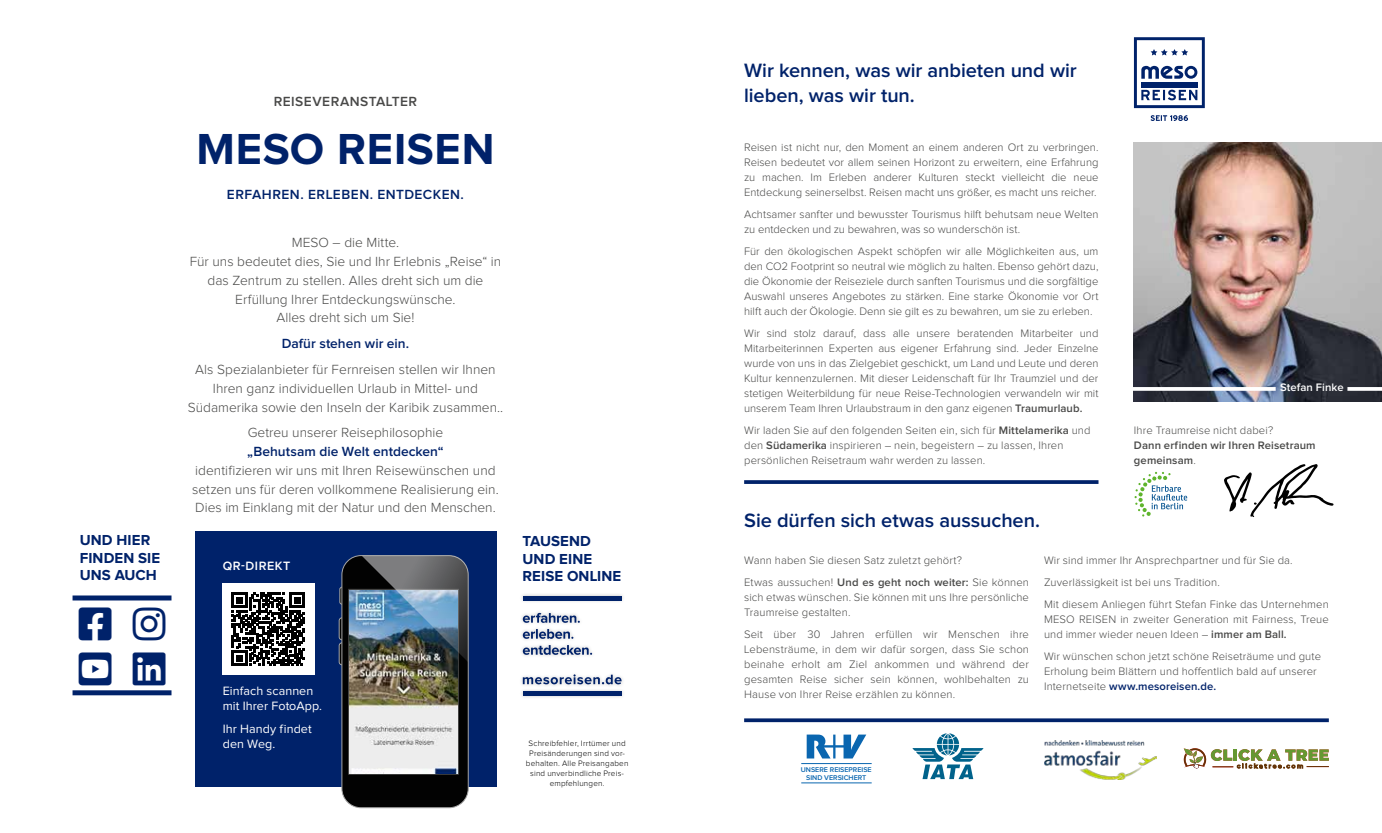
<style>
.page{position:relative;width:1382px;height:833px;background:#fff}
.page>*{position:absolute;margin:0;border:0;box-sizing:border-box;transform-origin:0 0}
.t1{font:700 45px "Proxima Nova";letter-spacing:.015em;color:#00226a}
.t2{font:600 20px/25px "Proxima Nova";letter-spacing:-.005em;color:#00226a}
.t3{font:700 15px/17.5px "Proxima Nova";letter-spacing:.005em;color:#00226a}
.t4{font:300 13.75px/18.8px "Proxima Nova";color:#494948;text-align:center}
.t5{font:600 13.75px "Proxima Nova";letter-spacing:.005em;color:#00226a}
.t6{font:600 13.75px "Proxima Nova";letter-spacing:.035em;color:#00226a}
.t7{font:600 13.75px "Proxima Nova";letter-spacing:.035em;color:#494948}
.t8{font:12.5px/15px "Proxima Nova";letter-spacing:.005em;color:#fff}
.t9{font:600 12.5px "Proxima Nova";letter-spacing:.04em;color:#fff}
.t10{font:300 11.25px/15px "Proxima Nova";letter-spacing:.01em;color:#494948}
.t11{font:600 11.25px/15px "Proxima Nova";letter-spacing:.01em;color:#494948}
.t12{font:600 11.25px "Proxima Nova";letter-spacing:.01em;color:#fff}
.t13{font:300 8.12px/10px "Proxima Nova";letter-spacing:.02em;color:#000;text-align:center}
.t14{font:600 7.12px/8.5px "Proxima Nova";color:#0a66b0;text-align:center}
.s1{font-weight:600}
.s2{font-weight:300}
.s3{font-weight:600;color:#00226a}
</style>
<div class="page">
<svg style="left:912px;top:733px;width:71px;height:46px"></svg>
<svg style="left:1183px;top:748px;width:146px;height:20px"></svg>
<img style="left:1044px;top:741px;width:112px;height:38px">
<svg style="left:1224px;top:464px;width:110px;height:53px"></svg>
<svg style="left:1134px;top:37px;width:71px;height:71px"></svg>
<div style="left:1141px;top:82px;width:56px;height:5px;background:#00226a"></div>
<svg style="left:1150px;top:115px;width:38px;height:6px"></svg>
<svg style="left:807px;top:734px;width:59px;height:24px"></svg>
<hr style="left:801px;top:763px;width:71px;height:1px;background:#0a66b0">
<hr style="left:801px;top:782px;width:71px;height:1px;background:#0a66b0">
<svg style="left:744px;top:480px;width:354px;height:4px"></svg>
<svg style="left:744px;top:718px;width:585px;height:4px;background:#193878"></svg>
<img style="left:1134px;top:142px;width:248px;height:260px">
<svg style="left:1133px;top:387px;width:143px;height:4px"></svg>
<svg style="left:1347px;top:387px;width:35px;height:4px"></svg>
<svg style="left:1134px;top:472px;width:53px;height:44px"></svg>
<div style="left:519px;top:592px;width:106px;height:107px;background:#000;opacity:.25"></div>
<svg style="left:523px;top:613px;width:69px;height:42px"></svg>
<hr style="left:523px;top:596px;width:99px;height:4px;background:#00226a">
<hr style="left:523px;top:691px;width:99px;height:4px;background:#00226a">
<svg style="left:523px;top:674px;width:99px;height:10px"></svg>
<div style="left:73px;top:595px;width:98px;height:5px;background:#00226a"></div>
<div style="left:73px;top:690px;width:98px;height:5px;background:#00226a"></div>
<div style="left:195px;top:531px;width:301px;height:255px;background:#00226a"></div>
<div style="left:223px;top:583px;width:92px;height:92px;background:#fff"></div>
<svg style="left:232px;top:592px;width:73px;height:74px"></svg>
<div style="left:339px;top:617px;width:6px;height:23px;border:1px solid #a7a7a7;border-radius:3px"></div>
<div style="left:339px;top:587px;width:6px;height:17px;border:1px solid #a7a7a7;border-radius:2px"></div>
<div style="left:339px;top:642px;width:6px;height:23px;border:1px solid #a7a7a7;border-radius:3px"></div>
<div style="left:342px;top:555px;width:126px;height:252px;background:#020202;border-radius:19px"></div>
<div style="left:341px;top:555px;width:128px;height:253px;border:1px solid #a7a7a7;border-radius:19px"></div>
<img style="left:348px;top:555px;width:120px;height:219px">
<h3 class="t3" style="left:80px;top:532px;width:82px">UND HIER<br>FINDEN SIE<br>UNS AUCH</h3>
<p class="t7" style="left:274px;top:94px;width:145px">REISEVERANSTALTER</p>
<h1 class="t1" style="left:196px;top:123px;width:300px">MESO REISEN</h1>
<p class="t6" style="left:227px;top:187px;width:239px">ERFAHREN. ERLEBEN. ENTDECKEN.</p>
<p class="t4" style="left:190px;top:234px;width:313px">MESO – die Mitte.<br>Für uns bedeutet dies, Sie und Ihr Erlebnis „Reise“ in das Zentrum zu stellen. Alles dreht sich um die Erfüllung Ihrer Entdeckungswünsche.<br>Alles dreht sich um Sie!</p>
<p class="t5" style="left:282px;top:336px;width:129px">Dafür stehen wir ein.</p>
<p class="t4" style="left:188px;top:360px;width:317px">Als Spezialanbieter für Fernreisen stellen wir Ihnen<br>Ihren ganz individuellen Urlaub in Mittel- und<br>Südamerika sowie den Inseln der Karibik zusammen..</p>
<p class="t4" style="left:248px;top:424px;width:197px">Getreu unserer Reisephilosophie</p>
<p class="t5" style="left:247px;top:444px;width:198px">„Behutsam die Welt entdecken“</p>
<p class="t4" style="left:192px;top:461px;width:308px;text-align:left">identifizieren wir uns mit Ihren Reisewünschen und setzen uns für deren vollkommene Realisierung ein.<br>Dies im Einklang mit der Natur und den Menschen.</p>
<p class="t9" style="left:223px;top:559px;width:69px">QR-DIREKT</p>
<h3 class="t3" style="left:523px;top:532px;width:100px">TAUSEND<br>UND EINE<br>REISE ONLINE</h3>
<p class="t8" style="left:223px;top:684px;width:101px">Einfach scannen mit Ihrer FotoApp.</p>
<p class="t8" style="left:223px;top:721px;width:91px">Ihr Handy findet den Weg.</p>
<p class="t13" style="left:526px;top:738px;width:104px">Schreibfehler, Irrtümer und<br>Preisänderungen sind vor&shy;behalten. Alle Preisangaben sind unverbindliche Preis&shy;empfehlungen.</p>
<h2 class="t2" style="left:744px;top:58px;width:334px">Wir kennen, was wir anbieten und wir lieben, was wir tun.</h2>
<p class="t10" style="left:744px;top:140px;width:356px;text-align:justify">Reisen ist nicht nur, den Moment an einem anderen Ort zu verbringen.<br>Reisen bedeutet vor allem seinen Horizont zu erweitern, eine Erfahrung zu machen. Im Erleben anderer Kulturen steckt vielleicht die neue Entdeckung seinerselbst. Reisen macht uns größer, es macht uns reicher.</p>
<p class="t10" style="left:744px;top:207px;width:356px">Achtsamer sanfter und bewusster Tourismus hilft behutsam neue Welten zu entdecken und zu bewahren, was so wunderschön ist.</p>
<p class="t10" style="left:744px;top:244px;width:356px;text-align:justify">Für den ökologischen Aspekt schöpfen wir alle Möglichkeiten aus, um den CO2 Footprint so neutral wie möglich zu halten. Ebenso gehört dazu, die Ökonomie der Reiseziele durch sanften Tourismus und die sorgfältige Auswahl unseres Angebotes zu stärken. Eine starke Ökonomie vor Ort hilft auch der Ökologie. Denn sie gilt es zu bewahren, um sie zu erleben.</p>
<p class="t10" style="left:744px;top:326px;width:356px;text-align:justify">Wir sind stolz darauf, dass alle unsere beratenden Mitarbeiter und Mitarbeiterinnen Experten aus eigener Erfahrung sind. Jeder Einzelne wurde von uns in das Zielgebiet geschickt, um Land und Leute und deren Kultur kennenzulernen. Mit dieser Leidenschaft für Ihr Traumziel und der stetigen Weiterbildung für neue Reise-Technologien verwandeln wir mit unserem Team Ihren Urlaubstraum in den ganz eigenen <span class="s1">Traumurlaub.</span></p>
<p class="t10" style="left:744px;top:423px;width:348px">Wir laden Sie auf den folgenden Seiten ein, sich für <span class="s1">Mittelamerika</span> und den <span class="s1">Südamerika</span> inspirieren – nein, begeistern – zu lassen, Ihren persönlichen Reisetraum wahr werden zu lassen.</p>
<h2 class="t2" style="left:744px;top:508px;width:297px">Sie dürfen sich etwas aussuchen.</h2>
<p class="t12" style="left:1280px;top:380px;width:65px">Stefan Finke</p>
<p class="t10" style="left:1134px;top:423px;width:141px">Ihre Traumreise nicht dabei?</p>
<p class="t11" style="left:1134px;top:438px;width:183px">Dann erfinden wir Ihren Reisetraum gemeinsam<span class="s2">.</span></p>
<p class="t10" style="left:744px;top:549px;width:286px;line-height:22.1px">Wann haben Sie diesen Satz zuletzt gehört?<br>Etwas aussuchen! <span class="s1">Und es geht noch weiter:</span> Sie können</p>
<p class="t10" style="left:744px;top:590px;width:286px">sich etwas wünschen. Sie können mit uns Ihre persönliche<br>Traumreise gestalten.</p>
<p class="t10" style="left:744px;top:627px;width:286px;text-align:justify">Seit über 30 Jahren erfüllen wir Menschen ihre Lebensträume, in dem wir dafür sorgen, dass Sie schon beinahe erholt am Ziel ankommen und während der gesamten Reise sicher sein können, wohlbehalten zu Hause von Ihrer Reise erzählen zu können.</p>
<p class="t10" style="left:1044px;top:549px;width:286px;line-height:22.1px">Wir sind immer Ihr Ansprechpartner und für Sie da.<br>Zuverlässigkeit ist bei uns Tradition.<br>Mit diesem Anliegen führt Stefan Finke das Unternehmen</p>
<p class="t10" style="left:1044px;top:612px;width:286px">MESO REISEN in zweiter Generation mit Fairness, Treue und immer wieder neuen Ideen – <span class="s1">immer am Ball.</span></p>
<p class="t10" style="left:1044px;top:649px;width:279px">Wir wünschen schon jetzt schöne Reiseträume und gute<br>Erholung beim Blättern und hoffentlich bald auf unserer<br>Internetseite <span class="s3">www.mesoreisen.de.</span></p>
<p class="t14" style="left:801px;top:765px;width:72px">UNSERE REISEPREISE<br>SIND VERSICHERT</p>
</div>
